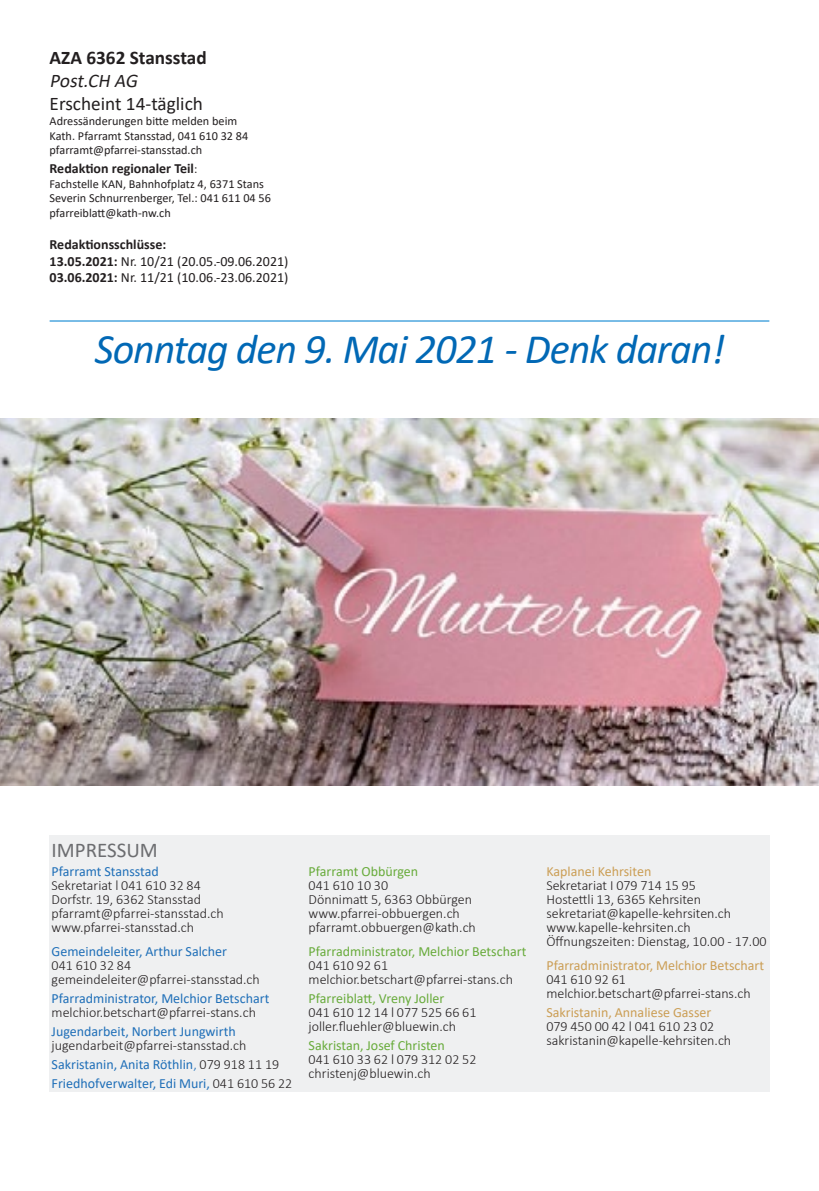
<style>
.page{position:relative;width:819px;height:1191px;background:#fff}
.page>*{position:absolute;margin:0;border:0;box-sizing:border-box;transform-origin:0 0}
.t1{font:italic 42px "Calibri";letter-spacing:-.025em;color:#0168b5}
.t2{font:21px "Calibri";color:#6c6d70}
.t3{font:19.25px "Calibri";color:#231f20}
.t4{font:700 19.25px "Calibri";color:#231f20}
.t5{font:italic 19.25px "Calibri";color:#231f20}
.t6{font:300 14px/14px "Calibri";color:#231f20}
.t7{font:14px "Calibri";color:#1f6fb8}
.t8{font:14px "Calibri";color:#68ab3b}
.t9{font:14px/16.8px "Calibri";color:#231f20}
.t10{font:14px "Calibri";color:#cb9e55}
.t11{font:700 14px "Calibri";color:#231f20}
.t12{font:12.25px/14.7px "Calibri";color:#231f20}
.s1{font-weight:400;font-size:12.25px}
.s2{font-weight:700}
.s3{font-weight:400;color:#1f6fb8}
.s4{color:#1f6fb8}
</style>
<div class="page">
<div style="left:50px;top:835px;width:720px;height:256px;background:#e9eaeb"></div>
<hr style="left:50px;top:320px;width:719px;height:2px;background:#67b3e3">
<img style="left:0;top:418px;width:819px;height:368px">
<h3 class="t4" style="left:50px;top:44px;width:159px">AZA 6362 Stansstad</h3>
<h3 class="t5" style="left:50px;top:67px;width:94px">Post.CH AG</h3>
<h3 class="t3" style="left:50px;top:90px;width:155px">Erscheint 14-täglich</h3>
<p class="t12" style="left:50px;top:113px;width:200px">Adressänderungen bitte melden beim<br>Kath. Pfarramt Stansstad, 041 610 32 84 pfarramt@pfarrei-stansstad.ch</p>
<p class="t11" style="left:50px;top:158px;width:149px">Redaktion regionaler Teil<span class="s1">:</span></p>
<p class="t12" style="left:50px;top:176px;width:223px">Fachstelle KAN, Bahnhofplatz 4, 6371 Stans<br>Severin Schnurrenberger, Tel.: 041 611 04 56 pfarreiblatt@kath-nw.ch</p>
<p class="t9" style="left:50px;top:235px;width:240px"><span class="s2">Redaktionsschlüsse:<br>13.05.2021:</span> Nr. 10/21 (20.05.-09.06.2021)<br><span class="s2">03.06.2021:</span> Nr. 11/21 (10.06.-23.06.2021)</p>
<h1 class="t1" style="left:95px;top:320px;width:631px">Sonntag den 9. Mai 2021 - Denk daran!</h1>
<h2 class="t2" style="left:52px;top:835px;width:108px">IMPRESSUM</h2>
<p class="t7" style="left:52px;top:861px;width:109px">Pfarramt Stansstad</p>
<p class="t6" style="left:52px;top:878px;width:174px">Sekretariat l 041 610 32 84<br>Dorfstr. 19, 6362 Stansstad pfarramt@pfarrei-stansstad.ch www.pfarrei-stansstad.ch</p>
<p class="t7" style="left:52px;top:941px;width:177px">Gemeindeleiter, Arthur Salcher</p>
<p class="t6" style="left:52px;top:958px;width:210px">041 610 32 84 gemeindeleiter@pfarrei-stansstad.ch</p>
<p class="t7" style="left:52px;top:988px;width:219px">Pfarradministrator, Melchior Betschart</p>
<p class="t6" style="left:52px;top:1005px;width:206px">melchior.betschart@pfarrei-stans.ch</p>
<p class="t7" style="left:52px;top:1021px;width:186px">Jugendarbeit, Norbert Jungwirth</p>
<p class="t6" style="left:52px;top:1035px;width:242px;line-height:18.9px">jugendarbeit@pfarrei-stansstad.ch<br><span class="s3">Sakristanin, Anita Röthlin</span><span class="s4">,</span> 079 918 11 19<br><span class="s3">Friedhofverwalter, Edi Muri,</span> 041 610 56 22</p>
<p class="t8" style="left:308px;top:862px;width:111px">Pfarramt Obbürgen</p>
<p class="t6" style="left:308px;top:878px;width:169px">041 610 10 30<br>Dönnimatt 5, 6363 Obbürgen www.pfarrei-obbuergen.ch pfarramt.obbuergen@kath.ch</p>
<p class="t8" style="left:308px;top:942px;width:219px">Pfarradministrator, Melchior Betschart</p>
<p class="t6" style="left:308px;top:958px;width:206px">041 610 92 61 melchior.betschart@pfarrei-stans.ch</p>
<p class="t8" style="left:308px;top:989px;width:137px">Pfarreiblatt, Vreny Joller</p>
<p class="t6" style="left:308px;top:1005px;width:169px">041 610 12 14 l 077 525 66 61 joller.fluehler@bluewin.ch</p>
<p class="t8" style="left:308px;top:1036px;width:138px">Sakristan, Josef Christen</p>
<p class="t6" style="left:308px;top:1052px;width:169px">041 610 33 62 l 079 312 02 52 christenj@bluewin.ch</p>
<p class="t10" style="left:546px;top:862px;width:106px">Kaplanei Kehrsiten</p>
<p class="t6" style="left:546px;top:878px;width:222px">Sekretariat I 079 714 15 95<br>Hostettli 13, 6365 Kehrsiten sekretariat@kapelle-kehrsiten.ch www.kapelle-kehrsiten.ch<br>Öffnungszeiten: Dienstag, 10.00 - 17.00</p>
<p class="t10" style="left:546px;top:956px;width:219px">Pfarradministrator, Melchior Betschart</p>
<p class="t6" style="left:546px;top:972px;width:206px">041 610 92 61 melchior.betschart@pfarrei-stans.ch</p>
<p class="t10" style="left:546px;top:1003px;width:166px">Sakristanin, Annaliese Gasser</p>
<p class="t6" style="left:546px;top:1019px;width:186px">079 450 00 42 l 041 610 23 02 sakristanin@kapelle-kehrsiten.ch</p>
</div>
